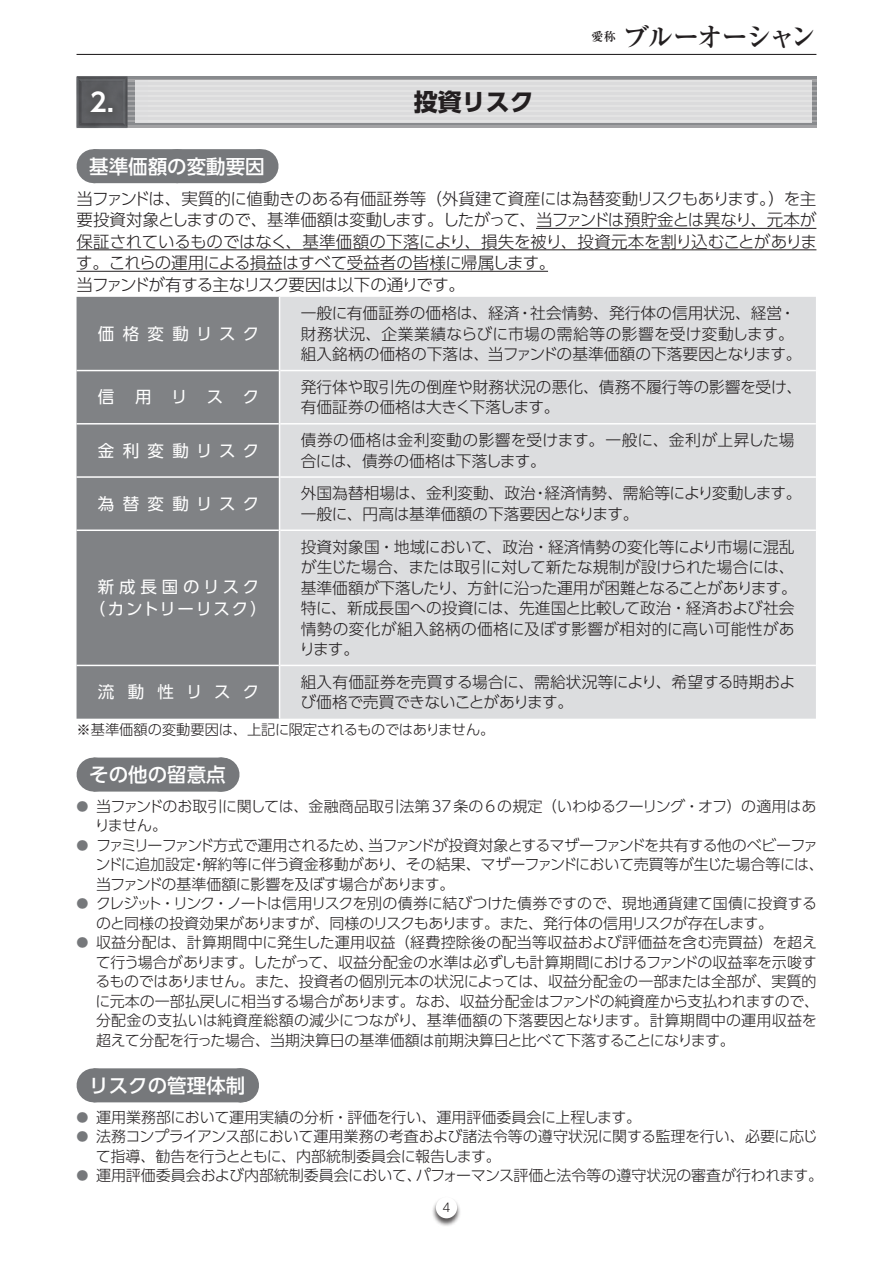
<style>
.page{position:relative;width:893px;height:1263px;background:#fff}
.page>*{position:absolute;margin:0;border:0;box-sizing:border-box;transform-origin:0 0}
.t1{font:700 27px "Ryumin Pro";letter-spacing:-.125em;color:#231f20}
.t2{font:700 25.5px "UD Shin Go Pro De";color:#fff}
.t3{font:700 24px "UD Shin Go Pro";color:#231f20}
.t4{font:500 19.5px "UD Shin Go Pro";color:#fff}
.t5{font:300 16.5px/21.5px "UD Shin Go Pro";letter-spacing:-.02em;color:#231f20}
.t6{font:16.5px "UD Shin Go Pro";letter-spacing:.47em;color:#fff}
.t7{font:16.5px/21.5px "UD Shin Go Pro";letter-spacing:.15em;color:#fff;text-align:center}
.t8{font:16.5px "UD Shin Go Pro";letter-spacing:.425em;color:#fff}
.t9{font:300 15.75px/20.4px "UD Shin Go Pro";color:#231f20}
.t10{font:300 15.75px/20.5px "UD Shin Go Pro";letter-spacing:-.02em;color:#231f20}
.t11{font:300 15px/19.5px "UD Shin Go Pro";letter-spacing:-.01em;color:#231f20}
.t12{font:300 15px/19.5px "UD Shin Go Pro";letter-spacing:-.035em;color:#231f20}
.t13{font:300 14.25px "UD Shin Go Pro";letter-spacing:-.02em;color:#231f20}
.t14{font:700 12px "Ryumin Pro";color:#231f20}
.t15{font:300 12px "UD Shin Go Pro";color:#231f20}
.s1{font-size:12px;color:#76787b}
</style>
<div class="page">
<hr style="left:77px;top:79px;width:739px;height:3px;background:#66676a">
<hr style="left:77px;top:100px;width:739px;height:2px;background:#66676a">
<hr style="left:77px;top:105px;width:739px;height:2px;background:#66676a">
<hr style="left:77px;top:110px;width:739px;height:2px;background:#66676a">
<hr style="left:77px;top:115px;width:739px;height:2px;background:#66676a">
<hr style="left:77px;top:125px;width:739px;height:3px;background:#66676a">
<hr style="left:77px;top:77px;width:739px;height:2px;background:#888a8d">
<hr style="left:77px;top:82px;width:739px;height:2px;background:#888a8d">
<hr style="left:77px;top:87px;width:739px;height:2px;background:#888a8d">
<hr style="left:77px;top:92px;width:739px;height:2px;background:#888a8d">
<hr style="left:77px;top:123px;width:739px;height:2px;background:#888a8d">
<div style="left:136px;top:81px;width:676px;height:42px;background:#dbdbdc"></div>
<img style="left:76px;top:76px;width:72px;height:52px">
<div style="left:82px;top:82px;width:39px;height:39px;background:#57585a"></div>
<div style="left:94px;top:149px;width:167px;height:34px;background:#76787b"></div>
<svg style="left:180px;top:149px;width:39px;height:1px"></svg>
<hr style="left:261px;top:149px;width:1px;height:34px;background:#76787b">
<hr style="left:536px;top:228px;width:280px;height:1px;background:#231f20">
<hr style="left:77px;top:249px;width:739px;height:1px;background:#231f20">
<hr style="left:77px;top:271px;width:471px;height:1px;background:#231f20">
<div style="left:94px;top:757px;width:128px;height:34px;background:#76787b"></div>
<svg style="left:158px;top:757px;width:64px;height:1px"></svg>
<hr style="left:222px;top:757px;width:1px;height:34px;background:#76787b">
<div style="left:94px;top:1068px;width:147px;height:34px;background:#76787b"></div>
<svg style="left:167px;top:1068px;width:73px;height:1px"></svg>
<hr style="left:241px;top:1068px;width:1px;height:34px;background:#76787b">
<div style="left:77px;top:297px;width:202px;height:422px;background:#808285"></div>
<div style="left:280px;top:297px;width:536px;height:422px;background:#dcdddf"></div>
<hr style="left:77px;top:370px;width:202px;height:1px;background:#fff">
<hr style="left:280px;top:370px;width:536px;height:1px;background:#fff">
<hr style="left:77px;top:423px;width:202px;height:1px;background:#fff">
<hr style="left:77px;top:476px;width:202px;height:2px;background:#fff">
<hr style="left:280px;top:423px;width:536px;height:1px;background:#fff">
<hr style="left:77px;top:529px;width:202px;height:2px;background:#fff">
<hr style="left:280px;top:476px;width:536px;height:2px;background:#fff">
<hr style="left:77px;top:665px;width:202px;height:1px;background:#fff">
<hr style="left:280px;top:529px;width:536px;height:2px;background:#fff">
<hr style="left:280px;top:665px;width:536px;height:1px;background:#fff">
<hr style="left:77px;top:54px;width:739px;height:1px;background:#231f20">
<div style="left:431px;top:1197px;width:31px;height:30px;background:#231f20;opacity:.75"></div>
<div style="left:436px;top:1197px;width:21px;height:21px;background:#fff;border-radius:50%"></div>
<h2 class="t2" style="left:90px;top:81px;width:26px">2.</h2>
<h3 class="t3" style="left:414px;top:82px;width:121px">投資リスク</h3>
<p class="t14" style="left:591px;top:27px;width:26px">愛称</p>
<h1 class="t1" style="left:622px;top:16px;width:195px">ブルーオーシャン</h1>
<h3 class="t4" style="left:89px;top:150px;width:177px">基準価額の変動要因</h3>
<p class="t5" style="left:76px;top:187px;width:742px">当ファンドは、実質的に値動きのある有価証券等（外貨建て資産には為替変動リスクもあります。）を主要投資対象としますので、基準価額は変動します。したがって、当ファンドは預貯金とは異なり、元本が保証されているものではなく、基準価額の下落により、損失を被り、投資元本を割り込むことがあります。これらの運用による損益はすべて受益者の皆様に帰属します。<br>当ファンドが有する主なリスク要因は以下の通りです。</p>
<p class="t6" style="left:98px;top:320px;width:163px">価格変動リスク</p>
<p class="t9" style="left:301px;top:302px;width:502px">一般に有価証券の価格は、経済・社会情勢、発行体の信用状況、経営・財務状況、企業業績ならびに市場の需給等の影響を受け変動します。組入銘柄の価格の下落は、当ファンドの基準価額の下落要因となります。</p>
<p class="t8" style="left:98px;top:384px;width:18px">信</p>
<p class="t8" style="left:135px;top:384px;width:126px">用リスク</p>
<p class="t9" style="left:301px;top:376px;width:503px">発行体や取引先の倒産や財務状況の悪化、債務不履行等の影響を受け、有価証券の価格は大きく下落します。</p>
<p class="t6" style="left:98px;top:437px;width:163px">金利変動リスク</p>
<p class="t9" style="left:301px;top:429px;width:495px">債券の価格は金利変動の影響を受けます。一般に、金利が上昇した場合には、債券の価格は下落します。</p>
<p class="t6" style="left:98px;top:490px;width:163px">為替変動リスク</p>
<p class="t9" style="left:301px;top:483px;width:502px">外国為替相場は、金利変動、政治・経済情勢、需給等により変動します。一般に、円高は基準価額の下落要因となります。</p>
<p class="t7" style="left:89px;top:576px;width:180px">新成長国のリスク（カントリーリスク）</p>
<p class="t9" style="left:299px;top:536px;width:499px">投資対象国・地域において、政治・経済情勢の変化等により市場に混乱が生じた場合、または取引に対して新たな規制が設けられた場合には、基準価額が下落したり、方針に沿った運用が困難となることがあります。特に、新成長国への投資には、先進国と比較して政治・経済および社会情勢の変化が組入銘柄の価格に及ぼす影響が相対的に高い可能性があります。</p>
<p class="t8" style="left:98px;top:679px;width:163px">流動性リスク</p>
<p class="t10" style="left:300px;top:671px;width:496px">組入有価証券を売買する場合に、需給状況等により、希望する時期および価格で売買できないことがあります。</p>
<p class="t13" style="left:77px;top:718px;width:419px">※基準価額の変動要因は、上記に限定されるものではありません。</p>
<h3 class="t4" style="left:89px;top:759px;width:138px">その他の留意点</h3>
<p class="t11" style="left:95px;top:796px;width:723px;text-indent:-18px"><span class="s1">●</span> 当ファンドのお取引に関しては、金融商品取引法第37条の6の規定（いわゆるクーリング・オフ）の適用はありません。</p>
<p class="t12" style="left:95px;top:835px;width:730px;text-indent:-19px"><span class="s1">●</span> ファミリーファンド方式で運用されるため、当ファンドが投資対象とするマザーファンドを共有する他のベビーファンドに追加設定・解約等に伴う資金移動があり、その結果、マザーファンドにおいて売買等が生じた場合等には、当ファンドの基準価額に影響を及ぼす場合があります。</p>
<p class="t11" style="left:96px;top:893px;width:723px;text-indent:-20px"><span class="s1">●</span> クレジット・リンク・ノートは信用リスクを別の債券に結びつけた債券ですので、現地通貨建て国債に投資するのと同様の投資効果がありますが、同様のリスクもあります。また、発行体の信用リスクが存在します。</p>
<p class="t11" style="left:95px;top:932px;width:725px;text-indent:-19px"><span class="s1">●</span> 収益分配は、計算期間中に発生した運用収益（経費控除後の配当等収益および評価益を含む売買益）を超えて行う場合があります。したがって、収益分配金の水準は必ずしも計算期間におけるファンドの収益率を示唆するものではありません。また、投資者の個別元本の状況によっては、収益分配金の一部または全部が、実質的に元本の一部払戻しに相当する場合があります。なお、収益分配金はファンドの純資産から支払われますので、分配金の支払いは純資産総額の減少につながり、基準価額の下落要因となります。計算期間中の運用収益を超えて分配を行った場合、当期決算日の基準価額は前期決算日と比べて下落することになります。</p>
<h3 class="t4" style="left:89px;top:1069px;width:157px">リスクの管理体制</h3>
<p class="t11" style="left:77px;top:1107px;width:566px"><span class="s1">●</span> 運用業務部において運用実績の分析・評価を行い、運用評価委員会に上程します。</p>
<p class="t11" style="left:96px;top:1126px;width:723px;text-indent:-19px"><span class="s1">●</span> 法務コンプライアンス部において運用業務の考査および諸法令等の遵守状況に関する監理を行い、必要に応じて指導、勧告を行うとともに、内部統制委員会に報告します。</p>
<p class="t11" style="left:77px;top:1165px;width:748px"><span class="s1">●</span> 運用評価委員会および内部統制委員会において、パフォーマンス評価と法令等の遵守状況の審査が行われます。</p>
<p class="t15" style="left:442px;top:1198px;width:9px">4</p>
</div>
